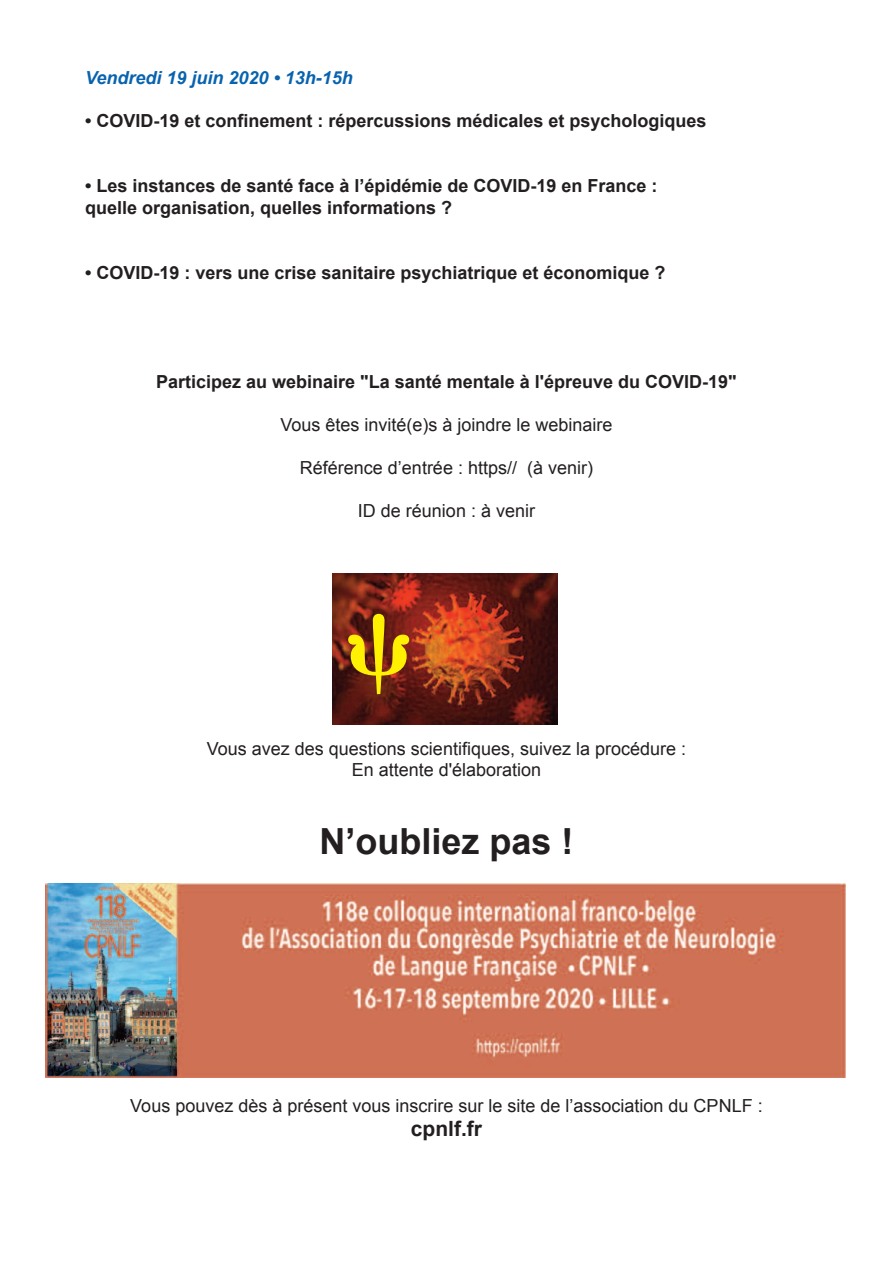
<style>
.page{position:relative;width:893px;height:1263px;background:#fff}
.page>*{position:absolute;margin:0;border:0;box-sizing:border-box;transform-origin:0 0}
.t1{font:700 36px "Arial";color:#231f20}
.t2{font:700 21px "Arial";color:#231f20}
.t3{font:700 18px/21.8px "Arial";color:#231f20}
.t4{font:18px/21.6px "Arial";color:#231f20;text-align:center}
.t5{font:italic 700 18px "Arial";color:#0863af}
</style>
<div class="page">
<img style="left:332px;top:573px;width:225px;height:151px">
<img style="left:46px;top:883px;width:799px;height:194px">
<svg style="left:348px;top:614px;width:61px;height:80px;background:#681d15"></svg>
<p class="t5" style="left:85px;top:67px;width:269px">Vendredi 19 juin 2020 • 13h-15h</p>
<p class="t3" style="left:85px;top:110px;width:623px">• COVID-19 et confinement : répercussions médicales et psychologiques</p>
<p class="t3" style="left:85px;top:175px;width:574px">• Les instances de santé face à l’épidémie de COVID-19 en France : quelle organisation, quelles informations ?</p>
<p class="t3" style="left:85px;top:262px;width:582px">• COVID-19 : vers une crise sanitaire psychiatrique et économique ?</p>
<p class="t3" style="left:156px;top:370px;width:582px">Participez au webinaire "La santé mentale à l'épreuve du COVID-19"</p>
<p class="t4" style="left:280px;top:414px;width:334px">Vous êtes invité(e)s à joindre le webinaire</p>
<p class="t4" style="left:300px;top:457px;width:295px">Référence d’entrée : https// (à venir)</p>
<p class="t4" style="left:358px;top:500px;width:179px">ID de réunion : à venir</p>
<p class="t4" style="left:207px;top:738px;width:481px">Vous avez des questions scientifiques, suivez la procédure :<br>En attente d'élaboration</p>
<h1 class="t1" style="left:319px;top:822px;width:256px">N’oubliez pas !</h1>
<p class="t4" style="left:130px;top:1095px;width:634px">Vous pouvez dès à présent vous inscrire sur le site de l’association du CPNLF :</p>
<p class="t2" style="left:411px;top:1117px;width:73px">cpnlf.fr</p>
</div>
